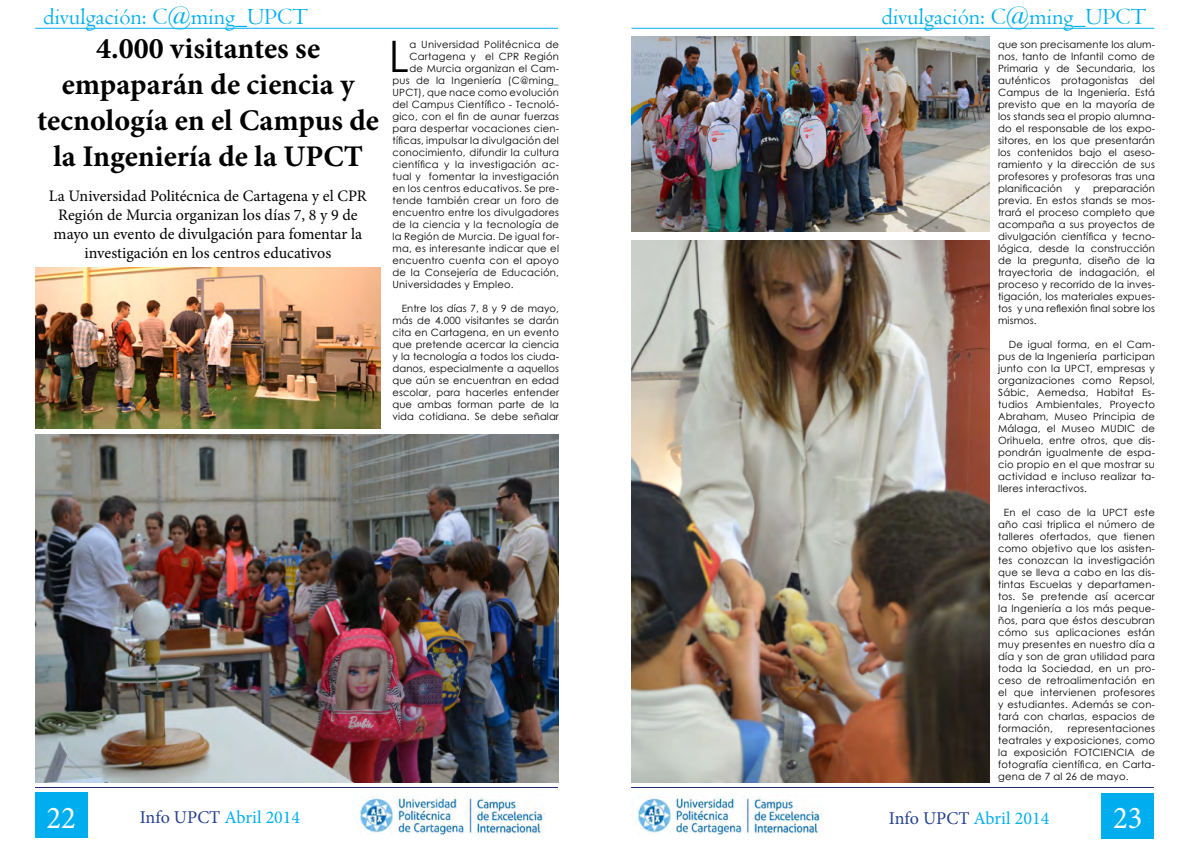
<style>
.page{position:relative;width:1191px;height:842px;background:#fff}
.page>*{position:absolute;margin:0;border:0;box-sizing:border-box;transform-origin:0 0}
.t1{font:43.4px "Century Gothic";color:#000}
.t2{font:31.8px "Minion Pro";color:#fff;scale:.96 1}
.t3{font:700 30px/36px "Minion Pro";color:#000;text-align:center}
.t4{font:24px "Centaur";color:#00aeef}
.t5{font:18px "Minion Pro";color:#00aeef}
.t6{font:16px/19.2px "Minion Pro";color:#000;text-align:center}
.t7{font:10px/12px "Century Gothic";letter-spacing:.02em;color:#000;text-align:justify}
.s1{color:#25408f}
</style>
<div class="page">
<div style="left:35px;top:792px;width:52px;height:45px;background:#00aeef"></div>
<div style="left:1101px;top:793px;width:53px;height:45px;background:#00aeef"></div>
<hr style="left:36px;top:787px;width:522px;height:1px;background:#1d2b7a">
<hr style="left:631px;top:788px;width:523px;height:1px;background:#1d2b7a">
<hr style="left:35px;top:28px;width:523px;height:1px;background:#00aeef">
<hr style="left:631px;top:28px;width:523px;height:1px;background:#00aeef">
<img style="left:360px;top:796px;width:185px;height:39px">
<img style="left:638px;top:796px;width:184px;height:39px">
<img style="left:36px;top:434px;width:522px;height:349px">
<img style="left:632px;top:240px;width:357px;height:542px">
<img style="left:632px;top:36px;width:357px;height:195px">
<img style="left:35px;top:268px;width:345px;height:160px">
<h3 class="t4" style="left:43px;top:2px;width:266px">divulgación: C@ming_UPCT</h3>
<h3 class="t4" style="left:881px;top:2px;width:266px">divulgación: C@ming_UPCT</h3>
<h1 class="t1" style="left:389px;top:26px;width:22px">L</h1>
<p class="t7" style="left:409px;top:38px;width:151px">a Universidad Politécnica de</p>
<h3 class="t3" style="left:37px;top:30px;width:343px">4.000 visitantes se empaparán de ciencia y tecnología en el Campus de la Ingeniería de la UPCT</h3>
<h3 class="t6" style="left:49px;top:186px;width:319px">La Universidad Politécnica de Cartagena y el CPR Región de Murcia organizan los días 7, 8 y 9 de mayo un evento de divulgación para fomentar la investigación en los centros educativos</h3>
<p class="t7" style="left:998px;top:38px;width:158px">que son precisamente los alum&shy;nos, tanto de Infantil como de Primaria y de Secundaria, los auténticos protagonistas del Campus de la Ingeniería. Está previsto que en la mayoría de los stands sea el propio alumna&shy;do el responsable de los expo&shy;sitores, en los que presentarán los contenidos bajo el aseso&shy;ramiento y la dirección de sus profesores y profesoras tras una planificación</p>
<p class="t7" style="left:409px;top:50px;width:151px">Cartagena y el CPR Región</p>
<p class="t7" style="left:409px;top:62px;width:151px">de Murcia organizan el Cam-</p>
<p class="t7" style="left:392px;top:74px;width:168px">pus de la Ingeniería (C@ming_</p>
<p class="t7" style="left:392px;top:86px;width:168px">UPCT), que nace como evolución</p>
<p class="t7" style="left:392px;top:98px;width:168px">del Campus Científico - Tecnoló-</p>
<p class="t7" style="left:392px;top:110px;width:168px">gico, con el fin de aunar fuerzas</p>
<p class="t7" style="left:392px;top:122px;width:168px">para despertar vocaciones cien-</p>
<p class="t7" style="left:392px;top:134px;width:168px">tíficas, impulsar la divulgación del</p>
<p class="t7" style="left:392px;top:146px;width:168px">conocimiento, difundir la cultura</p>
<p class="t7" style="left:392px;top:158px;width:168px">científica y la investigación ac-</p>
<p class="t7" style="left:392px;top:170px;width:168px">tual y fomentar la investigación</p>
<p class="t7" style="left:392px;top:182px;width:168px">en los centros educativos. Se pre-</p>
<p class="t7" style="left:392px;top:194px;width:168px">tende también crear un foro de</p>
<p class="t7" style="left:392px;top:206px;width:168px">encuentro entre los divulgadores</p>
<p class="t7" style="left:392px;top:218px;width:168px">de la ciencia y la tecnología de</p>
<p class="t7" style="left:392px;top:230px;width:168px">la Región de Murcia. De igual for-</p>
<p class="t7" style="left:392px;top:242px;width:168px">ma, es interesante indicar que el</p>
<p class="t7" style="left:392px;top:254px;width:168px">encuentro cuenta con el apoyo</p>
<p class="t7" style="left:392px;top:266px;width:168px">de la Consejería de Educación,</p>
<p class="t7" style="left:392px;top:278px;width:123px">Universidades y Empleo.</p>
<p class="t7" style="left:392px;top:302px;width:168px;text-indent:9px">Entre los días 7, 8 y 9 de mayo, más de 4.000 visitantes se darán cita en Cartagena, en un evento que pretende acercar la ciencia y la tecnología a todos los ciuda&shy;danos, especialmente a aquellos que aún se encuentran en edad escolar, para hacerles entender que ambas forman parte de la vida cotidiana. Se debe señalar</p>
<p class="t7" style="left:998px;top:182px;width:158px;text-indent:95px">preparación previa. En estos stands se mos&shy;trará el proceso completo que acompaña a sus proyectos de divulgación científica y tecno&shy;lógica, desde la construcción de la pregunta, diseño de la trayectoria de indagación, el proceso y recorrido de la inves&shy;tigación, los materiales expues&shy;tos y una reflexión final sobre los mismos.</p>
<p class="t7" style="left:998px;top:338px;width:158px;text-indent:11px">De igual forma, en el Cam&shy;pus de la Ingeniería participan junto con la UPCT, empresas y organizaciones como Repsol, Sábic, Aemedsa, Habitat Es&shy;tudios Ambientales, Proyecto Abraham, Museo Principia de Málaga, el Museo MUDIC de Orihuela, entre otros, que dis&shy;pondrán igualmente de espa&shy;cio propio en el que mostrar su actividad e incluso realizar ta&shy;lleres interactivos.</p>
<p class="t7" style="left:998px;top:506px;width:158px;text-indent:6px">En el caso de la UPCT este año casi triplica el número de talleres ofertados, que tienen como objetivo que los asisten&shy;tes conozcan la investigación que se lleva a cabo en las dis&shy;tintas Escuelas y departamen&shy;tos. Se pretende así acercar la Ingeniería a los más peque&shy;ños, para que éstos descubran cómo sus aplicaciones están muy presentes en nuestro día a día y son de gran utilidad para toda la Sociedad, en un pro&shy;ceso de retroalimentación en el que intervienen profesores y estudiantes. Además se con&shy;tará con charlas, espacios de formación,</p>
<p class="t7" style="left:1075px;top:182px;width:7px">y</p>
<p class="t7" style="left:998px;top:722px;width:158px;text-indent:70px">representaciones teatrales y exposiciones, como la exposición FOTCIENCIA de fotografía científica, en Carta&shy;gena de 7 al 26 de mayo.</p>
<h2 class="t2" style="left:47px;top:797px;width:32px">22</h2>
<h2 class="t2" style="left:1113px;top:797px;width:32px">23</h2>
<h3 class="t5" style="left:140px;top:805px;width:162px"><span class="s1">Info UPCT</span> Abril 2014</h3>
<h3 class="t5" style="left:889px;top:806px;width:162px"><span class="s1">Info UPCT</span> Abril 2014</h3>
</div>
